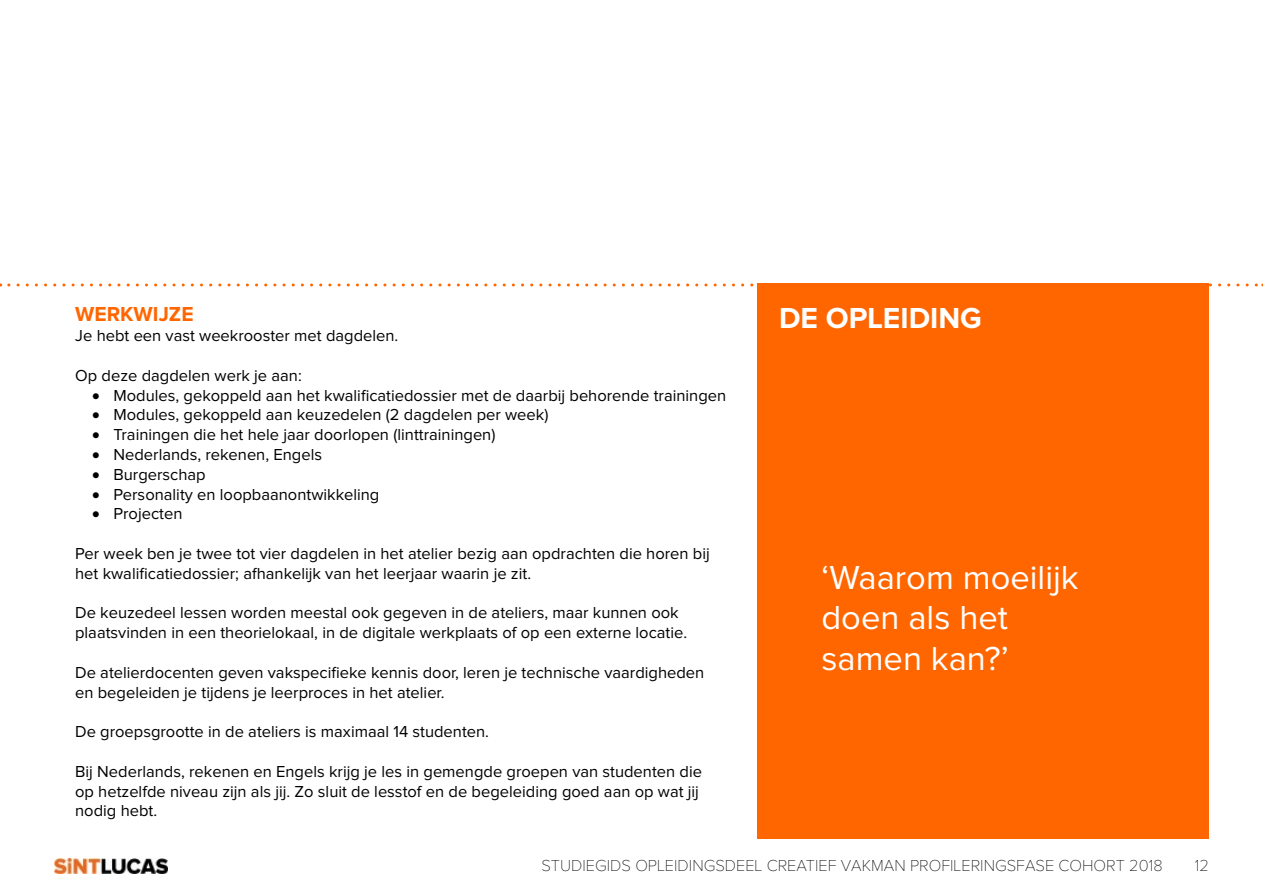
<style>
.page{position:relative;width:1263px;height:893px;background:#fff}
.page>*{position:absolute;margin:0;border:0;box-sizing:border-box;transform-origin:0 0}
.t1{font:34.5px/40.5px "Proxima Nova";color:#fff}
.t2{font:700 30px "Proxima Nova";color:#fff}
.t3{font:700 21px "Proxima Nova";color:#f60}
.t4{font:16.5px/19.8px "Proxima Nova";color:#000}
.t5{font:100 16.5px "Proxima Nova";color:#000}
</style>
<div class="page">
<svg style="left:9px;top:283px;width:1254px;height:3px"></svg>
<div style="left:758px;top:283px;width:451px;height:556px;background:#f60"></div>
<img style="left:54px;top:858px;width:114px;height:15px">
<p class="t3" style="left:75px;top:305px;width:120px">WERKWIJZE</p>
<p class="t4" style="left:75px;top:326px;width:325px">Je hebt een vast weekrooster met dagdelen.</p>
<p class="t4" style="left:75px;top:366px;width:228px">Op deze dagdelen werk je aan:</p>
<p class="t4" style="left:92px;top:386px;width:635px">• Modules, gekoppeld aan het kwalificatiedossier met de daarbij behorende trainingen</p>
<p class="t4" style="left:92px;top:406px;width:458px">• Modules, gekoppeld aan keuzedelen (2 dagdelen per week)</p>
<p class="t4" style="left:92px;top:425px;width:405px">• Trainingen die het hele jaar doorlopen (linttrainingen)</p>
<p class="t4" style="left:92px;top:445px;width:231px">• Nederlands, rekenen, Engels</p>
<p class="t4" style="left:92px;top:465px;width:115px">• Burgerschap</p>
<p class="t4" style="left:92px;top:485px;width:289px">• Personality en loopbaanontwikkeling</p>
<p class="t4" style="left:92px;top:505px;width:92px">• Projecten</p>
<p class="t4" style="left:75px;top:544px;width:636px">Per week ben je twee tot vier dagdelen in het atelier bezig aan opdrachten die horen bij het kwalificatiedossier; afhankelijk van het leerjaar waarin je zit.</p>
<p class="t4" style="left:75px;top:604px;width:613px">De keuzedeel lessen worden meestal ook gegeven in de ateliers, maar kunnen ook plaatsvinden in een theorielokaal, in de digitale werkplaats of op een externe locatie.</p>
<p class="t4" style="left:75px;top:663px;width:631px">De atelierdocenten geven vakspecifieke kennis door, leren je technische vaardigheden en begeleiden je tijdens je leerproces in het atelier.</p>
<p class="t4" style="left:75px;top:722px;width:415px">De groepsgrootte in de ateliers is maximaal 14 studenten.</p>
<p class="t4" style="left:75px;top:762px;width:628px">Bij Nederlands, rekenen en Engels krijg je les in gemengde groepen van studenten die op hetzelfde niveau zijn als jij. Zo sluit de lesstof en de begeleiding goed aan op wat jij nodig hebt.</p>
<h2 class="t2" style="left:779px;top:305px;width:204px">DE OPLEIDING</h2>
<h1 class="t1" style="left:821px;top:558px;width:259px">‘Waarom moeilijk doen als het samen kan?’</h1>
<p class="t5" style="left:541px;top:858px;width:623px">STUDIEGIDS OPLEIDINGSDEEL CREATIEF VAKMAN PROFILERINGSFASE COHORT 2018</p>
<p class="t5" style="left:1195px;top:858px;width:16px">12</p>
</div>
